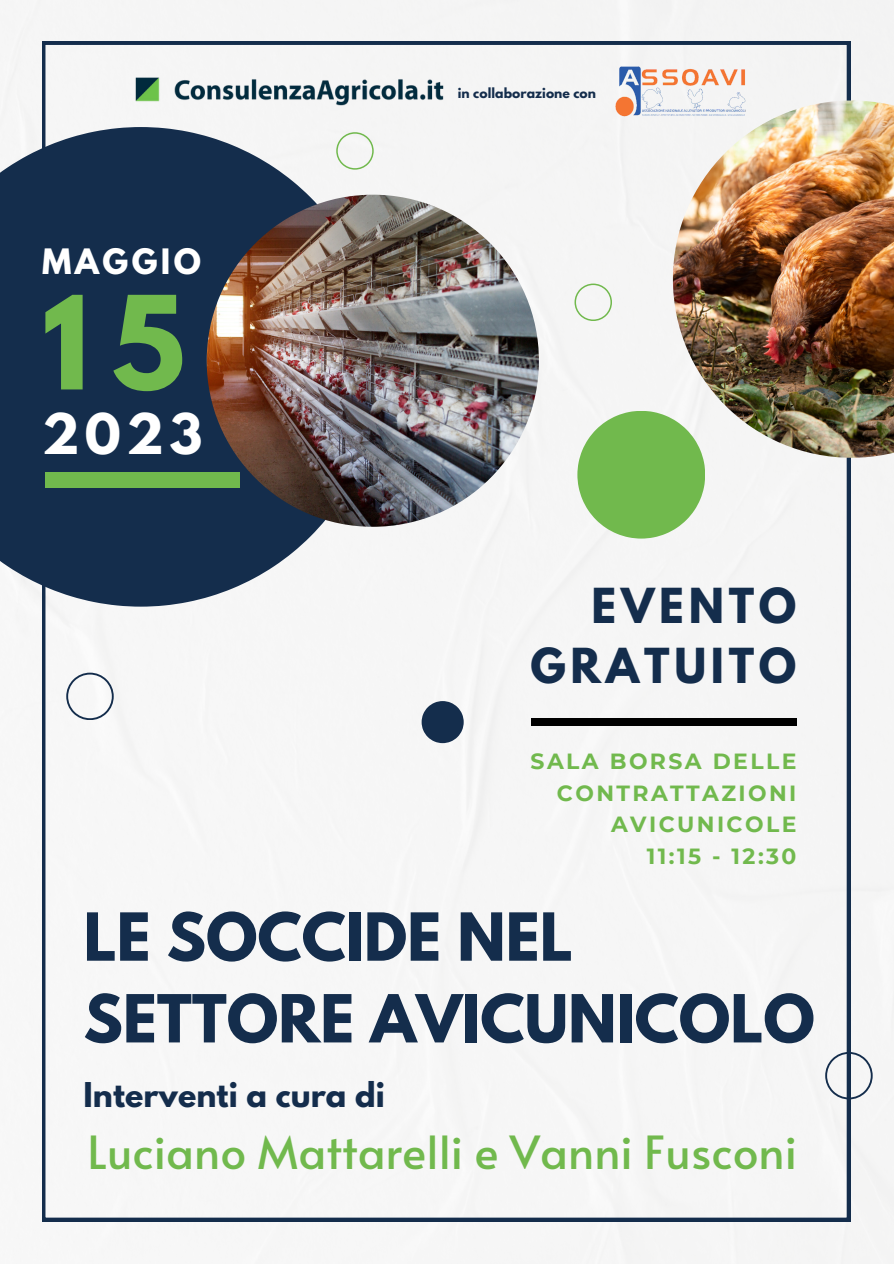
<style>
.page{position:relative;width:894px;height:1264px;background:#fff}
.page>*{position:absolute;margin:0;border:0;box-sizing:border-box;transform-origin:0 0}
.t1{font:700 114.75px "League Spartan";color:#71b94d}
.t2{font:700 58.65px/81.8px "League Spartan";color:#142d4c}
.t3{font:700 49.65px "League Spartan";color:#fff}
.t4{font:45.6px "Alata";color:#71b94d}
.t5{font:700 42.75px/59.7px "League Spartan";letter-spacing:.11em;color:#142d4c;text-align:right}
.t6{font:700 31.05px "League Spartan";letter-spacing:.11em;color:#fff}
.t7{font:700 30.3px "League Spartan";letter-spacing:.005em;color:#142d4c}
.t8{font:700 21.9px/31.7px "Montserrat";letter-spacing:.11em;color:#71b94d;text-align:right}
.t9{font:700 12.45px "League Spartan";letter-spacing:.005em;color:#142d4c}
</style>
<div class="page">
<div style="left:0;top:0;width:893px;height:1263px;background:#f5f5f5"></div>
<div style="left:42px;top:42px;width:807px;height:1178px;background:#f6f6f6"></div>
<svg style="left:0;top:127px;width:380px;height:479px;fill:#142d4c"></svg>
<img style="left:672px;top:100px;width:221px;height:358px">
<svg style="left:421px;top:701px;width:42px;height:42px"></svg>
<div style="left:45px;top:472px;width:195px;height:16px;background:#71b94d"></div>
<img style="left:207px;top:195px;width:331px;height:332px;border-radius:50%">
<svg style="left:577px;top:411px;width:128px;height:127px"></svg>
<div style="left:531px;top:718px;width:265px;height:7px;background:#000"></div>
<svg style="left:336px;top:132px;width:37px;height:38px"></svg>
<svg style="left:574px;top:283px;width:38px;height:38px"></svg>
<svg style="left:825px;top:1051px;width:47px;height:48px"></svg>
<svg style="left:66px;top:672px;width:48px;height:48px"></svg>
<img style="left:605px;top:56px;width:156px;height:69px">
<img style="left:132px;top:69px;width:316px;height:43px">
<h3 class="t6" style="left:42px;top:246px;width:160px">MAGGIO</h3>
<h1 class="t1" style="left:42px;top:286px;width:144px">15</h1>
<h3 class="t3" style="left:42px;top:409px;width:162px">2023</h3>
<p class="t9" style="left:457px;top:87px;width:140px">in collaborazione con</p>
<h3 class="t5" style="left:530px;top:581px;width:267px">EVENTO<br>GRATUITO</h3>
<p class="t8" style="left:530px;top:745px;width:267px">SALA BORSA DELLE<br>CONTRATTAZIONI<br>AVICUNICOLE<br>11:15 - 12:30</p>
<h2 class="t2" style="left:83px;top:903px;width:732px">LE SOCCIDE NEL<br>SETTORE AVICUNICOLO</h2>
<h3 class="t7" style="left:83px;top:1079px;width:303px">Interventi a cura di</h3>
<h3 class="t4" style="left:87px;top:1119px;width:711px">Luciano Mattarelli e Vanni Fusconi</h3>
</div>
